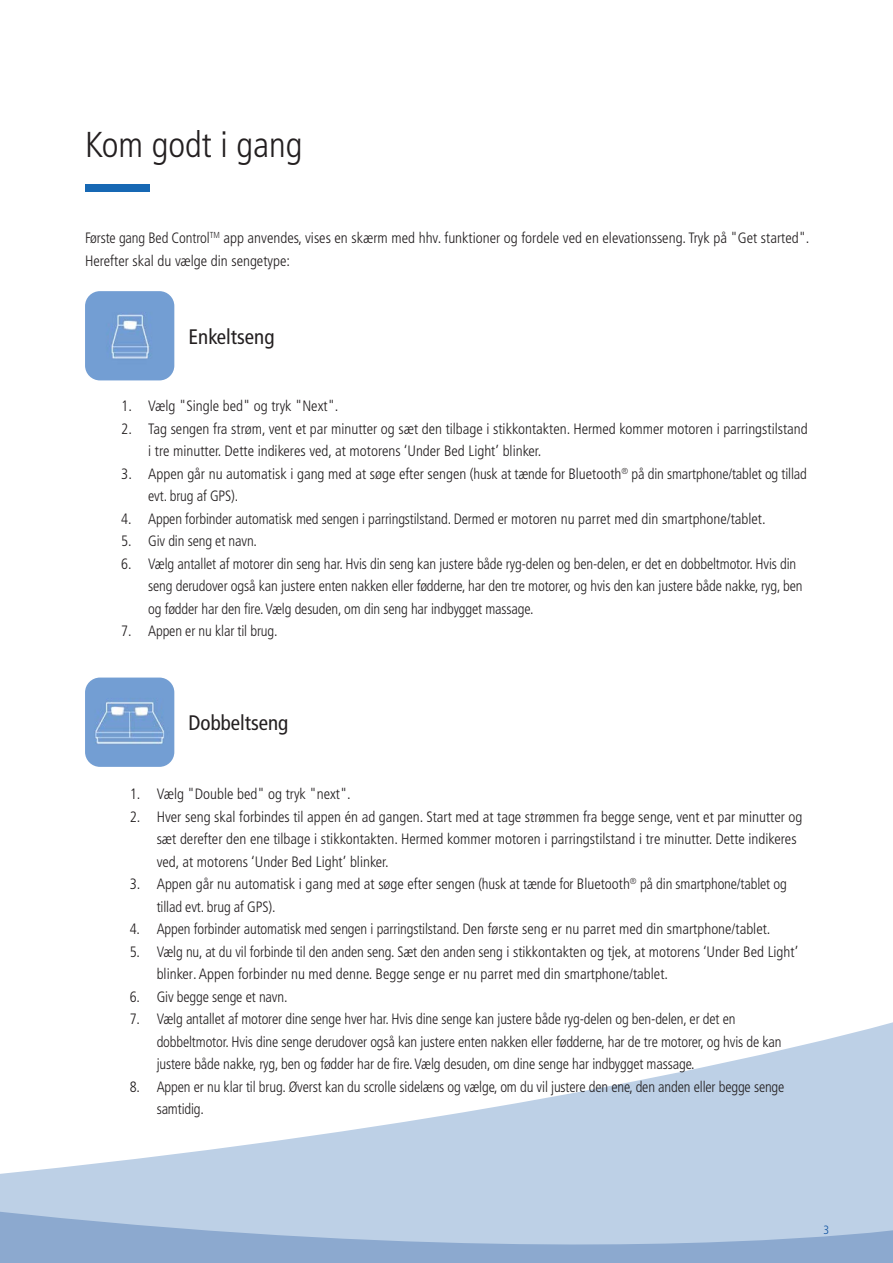
<style>
.page{position:relative;width:893px;height:1263px;background:#fff}
.page>*{position:absolute;margin:0;border:0;box-sizing:border-box;transform-origin:0 0}
._24_pkt_overskrift{font:300 condensed 36px "Frutiger LT Pro";color:#231f20}
.t1{font:condensed 21px "Frutiger LT Pro";color:#231f20}
.t2{font:300 condensed 15px/22.5px "Frutiger LT Pro";letter-spacing:-.01em;color:#231f20}
.t3{font:300 condensed 12px "Frutiger LT Pro";color:#1768b4}
</style>
<div class="page">
<svg style="left:769px;top:1022px;width:124px;height:31px"></svg>
<svg style="left:0;top:1053px;width:893px;height:210px;fill:#bdd0e6"></svg>
<div style="left:85px;top:184px;width:65px;height:8px;background:#1768b4"></div>
<img style="left:85px;top:291px;width:89px;height:89px">
<img style="left:85px;top:677px;width:89px;height:90px">
<p class="_24_pkt_overskrift" style="left:85px;top:124px;width:219px">Kom godt i gang</p>
<p class="t2" style="left:85px;top:227px;width:726px">Første gang Bed Control<sup>TM</sup> app anvendes, vises en skærm med hhv. funktioner og fordele ved en elevationsseng. Tryk på "Get started".<br>Herefter skal du vælge din sengetype:</p>
<p class="t1" style="left:189px;top:324px;width:87px">Enkeltseng</p>
<p class="t2" style="left:121px;top:395px;width:219px">1. Vælg "Single bed" og tryk "Next".</p>
<p class="t2" style="left:148px;top:418px;width:661px;text-indent:-27px">2. Tag sengen fra strøm, vent et par minutter og sæt den tilbage i stikkontakten. Hermed kommer motoren i parringstilstand i tre minutter. Dette indikeres ved, at motorens ‘Under Bed Light’ blinker.</p>
<p class="t2" style="left:148px;top:463px;width:660px;text-indent:-27px">3. Appen går nu automatisk i gang med at søge efter sengen (husk at tænde for Bluetooth<sup>®</sup> på din smartphone/tablet og tillad evt. brug af GPS).</p>
<p class="t2" style="left:121px;top:508px;width:646px">4. Appen forbinder automatisk med sengen i parringstilstand. Dermed er motoren nu parret med din smartphone/tablet.</p>
<p class="t2" style="left:121px;top:530px;width:137px">5. Giv din seng et navn.</p>
<p class="t2" style="left:148px;top:553px;width:656px;text-indent:-27px">6. Vælg antallet af motorer din seng har. Hvis din seng kan justere både ryg-delen og ben-delen, er det en dobbeltmotor. Hvis din seng derudover også kan justere enten nakken eller fødderne, har den tre motorer, og hvis den kan justere både nakke, ryg, ben og fødder har den fire. Vælg desuden, om din seng har indbygget massage.</p>
<p class="t2" style="left:121px;top:620px;width:158px">7. Appen er nu klar til brug.</p>
<p class="t1" style="left:189px;top:710px;width:101px">Dobbeltseng</p>
<p class="t2" style="left:130px;top:783px;width:223px">1. Vælg "Double bed" og tryk "next".</p>
<p class="t2" style="left:157px;top:806px;width:647px;text-indent:-27px">2. Hver seng skal forbindes til appen én ad gangen. Start med at tage strømmen fra begge senge, vent et par minutter og sæt derefter den ene tilbage i stikkontakten. Hermed kommer motoren i parringstilstand i tre minutter. Dette indikeres ved, at motorens ‘Under Bed Light’ blinker.</p>
<p class="t2" style="left:157px;top:873px;width:632px;text-indent:-27px">3. Appen går nu automatisk i gang med at søge efter sengen (husk at tænde for Bluetooth<sup>®</sup> på din smartphone/tablet og tillad evt. brug af GPS).</p>
<p class="t2" style="left:130px;top:918px;width:642px">4. Appen forbinder automatisk med sengen i parringstilstand. Den første seng er nu parret med din smartphone/tablet.</p>
<p class="t2" style="left:157px;top:941px;width:643px;text-indent:-27px">5. Vælg nu, at du vil forbinde til den anden seng. Sæt den anden seng i stikkontakten og tjek, at motorens ‘Under Bed Light’ blinker. Appen forbinder nu med denne. Begge senge er nu parret med din smartphone/tablet.</p>
<p class="t2" style="left:130px;top:986px;width:159px">6. Giv begge senge et navn.</p>
<p class="t2" style="left:157px;top:1008px;width:626px;text-indent:-27px">7. Vælg antallet af motorer dine senge hver har. Hvis dine senge kan justere både ryg-delen og ben-delen, er det en dobbeltmotor. Hvis dine senge derudover også kan justere enten nakken eller fødderne, har de tre motorer, og hvis de kan justere både nakke, ryg, ben og fødder har de fire. Vælg desuden, om dine senge har indbygget massage.</p>
<p class="t2" style="left:157px;top:1076px;width:629px;text-indent:-27px">8. Appen er nu klar til brug. Øverst kan du scrolle sidelæns og vælge, om du vil justere den ene, den anden eller begge senge samtidig.</p>
<p class="t3" style="left:823px;top:1223px;width:7px">3</p>
</div>
